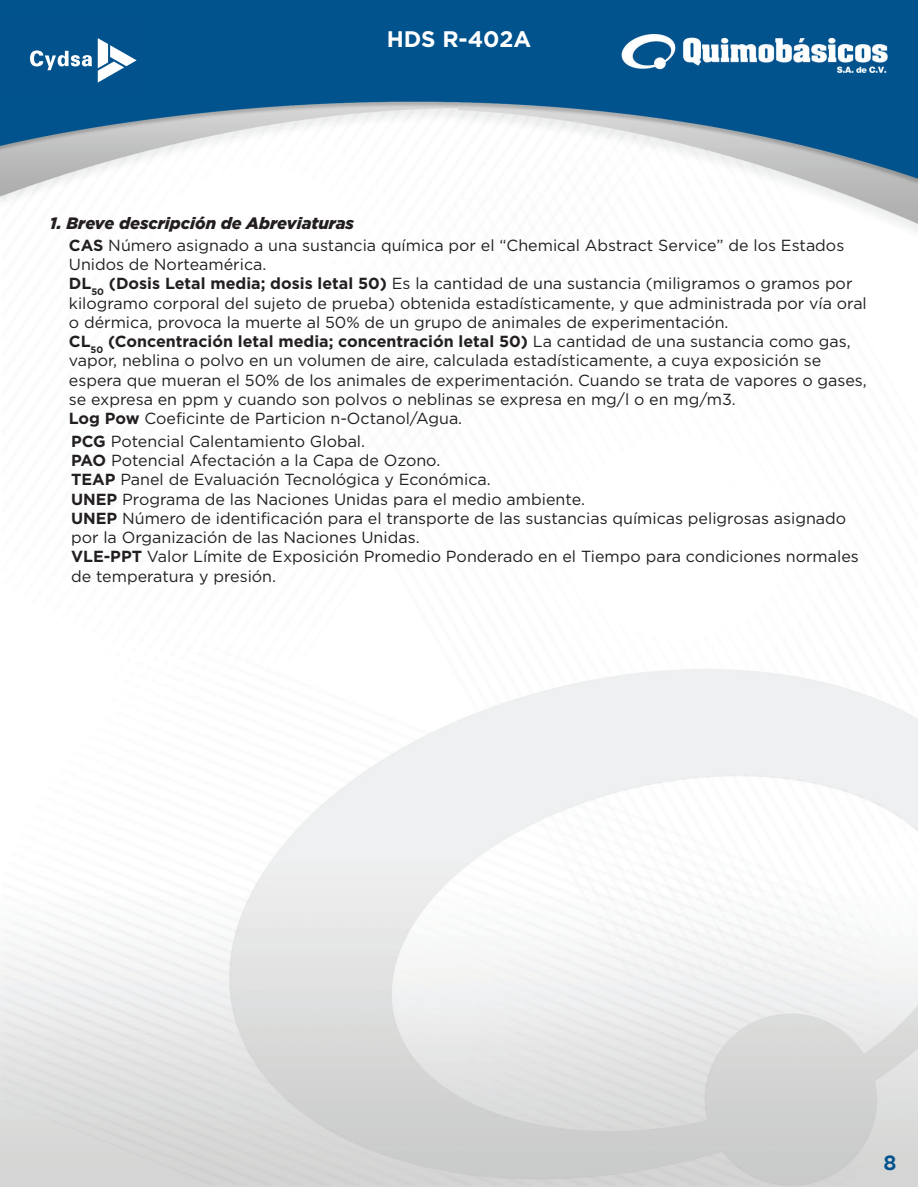
<style>
.page{position:relative;width:918px;height:1188px;background:#fff}
.page>*{position:absolute;margin:0;border:0;box-sizing:border-box;transform-origin:0 0}
.t1{font:700 22.5px "Gotham";color:#fff}
.t2{font:500 18px "Keep Calm";color:#01538e}
.t3{font:italic 900 16.5px "Gotham";color:#231f20}
.t4{font:16.05px/19.2px "Gotham";color:#231f20}
.s1{font-weight:700}
</style>
<div class="page">
<img style="left:1px;top:0;width:917px;height:1186px">
<div style="left:1px;top:18px;width:145px;height:81px;background:#01528d"></div>
<svg style="left:30px;top:50px;width:62px;height:20px"></svg>
<svg style="left:98px;top:38px;width:39px;height:45px"></svg>
<h1 class="t1" style="left:387px;top:26px;width:146px">HDS R-402A</h1>
<p class="t3" style="left:50px;top:213px;width:306px">1. Breve descripción de Abreviaturas</p>
<p class="t4" style="left:69px;top:235px;width:800px"><span class="s1">CAS</span> Número asignado a una sustancia química por el “Chemical Abstract Service” de los Estados Unidos de Norteamérica.<br><span class="s1">DL</span><sub>50</sub> <span class="s1">(Dosis Letal media; dosis letal 50)</span> Es la cantidad de una sustancia (miligramos o gramos por kilogramo corporal del sujeto de prueba) obtenida estadísticamente, y que administrada por vía oral o dérmica, provoca la muerte al 50% de un grupo de animales de experimentación.<br><span class="s1">CL</span><sub>50</sub> <span class="s1">(Concentración letal media; concentración letal 50)</span> La cantidad de una sustancia como gas, vapor, neblina o polvo en un volumen de aire, calculada estadísticamente, a cuya exposición se espera que mueran el 50% de los animales de experimentación. Cuando se trata de vapores o gases, se expresa en ppm y cuando son polvos o neblinas se expresa en mg/l o en mg/m3.<br><span class="s1">Log Pow</span> Coeficinte de Particion n-Octanol/Agua.</p>
<p class="t4" style="left:71px;top:431px;width:789px"><span class="s1">PCG</span> Potencial Calentamiento Global.<br><span class="s1">PAO</span> Potencial Afectación a la Capa de Ozono.<br><span class="s1">TEAP</span> Panel de Evaluación Tecnológica y Económica.<br><span class="s1">UNEP</span> Programa de las Naciones Unidas para el medio ambiente.<br><span class="s1">UNEP</span> Número de identificación para el transporte de las sustancias químicas peligrosas asignado por la Organización de las Naciones Unidas.<br><span class="s1">VLE-PPT</span> Valor Límite de Exposición Promedio Ponderado en el Tiempo para condiciones normales de temperatura y presión.</p>
<p class="t2" style="left:883px;top:1148px;width:15px">8</p>
</div>
